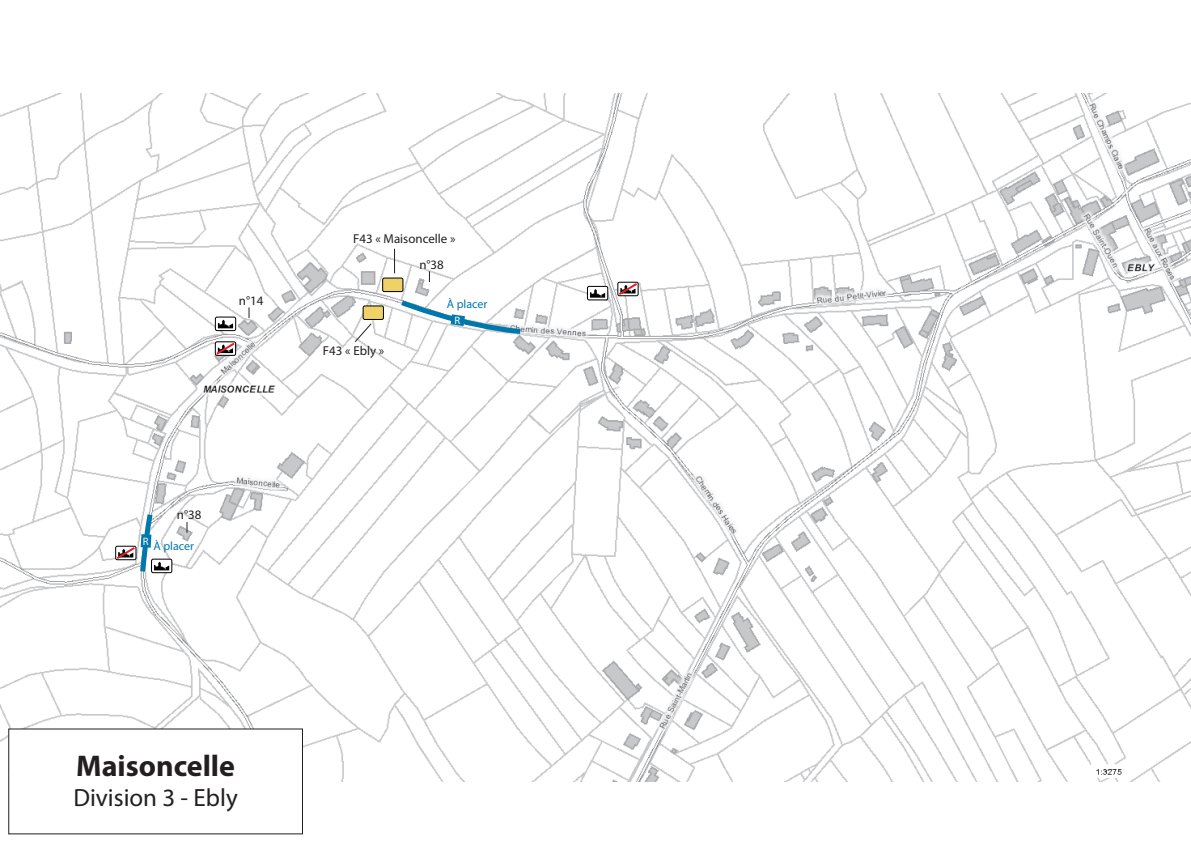
<style>
.page{position:relative;width:1191px;height:842px;background:#fff}
.page>*{position:absolute;margin:0;border:0;box-sizing:border-box;transform-origin:0 0}
.t1{font:700 30px "Myriad Pro";color:#231f20}
.t2{font:25px "Myriad Pro";color:#231f20}
.t3{font:12.9px "Myriad Pro";color:#231f20}
.t4{font:12px "Myriad Pro";color:#0078ab}
.t5{font:10.8px "Myriad Pro";color:#fff}
</style>
<div class="page">
<img style="left:0;top:93px;width:1191px;height:688px">
<div style="left:8px;top:728px;width:295px;height:106px;background:#fff"></div>
<div style="left:587px;top:286px;width:21px;height:14px;background:#fff;border-radius:2px"></div>
<div style="left:587px;top:286px;width:21px;height:14px;border:1px solid #000001;border-radius:2px"></div>
<svg style="left:590px;top:289px;width:15px;height:9px"></svg>
<svg style="left:616px;top:281px;width:23px;height:16px"></svg>
<div style="left:151px;top:559px;width:21px;height:14px;border:1px solid #000001;border-radius:2px"></div>
<svg style="left:215px;top:317px;width:21px;height:14px"></svg>
<div style="left:215px;top:317px;width:21px;height:14px;border:1px solid #000001;border-radius:2px"></div>
<svg style="left:218px;top:320px;width:15px;height:8px"></svg>
<svg style="left:214px;top:341px;width:23px;height:16px"></svg>
<svg style="left:397px;top:298px;width:129px;height:39px"></svg>
<svg style="left:394px;top:249px;width:1px;height:24px"></svg>
<svg style="left:114px;top:509px;width:55px;height:67px"></svg>
<svg style="left:354px;top:322px;width:18px;height:21px"></svg>
<div style="left:383px;top:278px;width:20px;height:14px;background:#eed167;border-radius:2px"></div>
<div style="left:382px;top:278px;width:21px;height:14px;border:1px solid #000001;border-radius:2px"></div>
<div style="left:363px;top:306px;width:20px;height:13px;background:#eed167;border-radius:2px"></div>
<div style="left:362px;top:305px;width:22px;height:15px;border:1px solid #000001;border-radius:2px"></div>
<p class="t3" style="left:239px;top:292px;width:26px">n°14</p>
<p class="t3" style="left:353px;top:231px;width:104px">F43 « Maisoncelle »</p>
<p class="t3" style="left:419px;top:256px;width:26px">n°38</p>
<p class="t3" style="left:323px;top:343px;width:63px">F43 « Ebly »</p>
<p class="t4" style="left:447px;top:297px;width:42px">À placer</p>
<p class="t5" style="left:454px;top:314px;width:7px">R</p>
<p class="t3" style="left:177px;top:507px;width:26px">n°38</p>
<p class="t5" style="left:143px;top:534px;width:7px">R</p>
<p class="t4" style="left:153px;top:538px;width:42px">À placer</p>
<h1 class="t1" style="left:76px;top:746px;width:160px">Maisoncelle</h1>
<h2 class="t2" style="left:73px;top:782px;width:166px">Division 3 - Ebly</h2>
</div>
